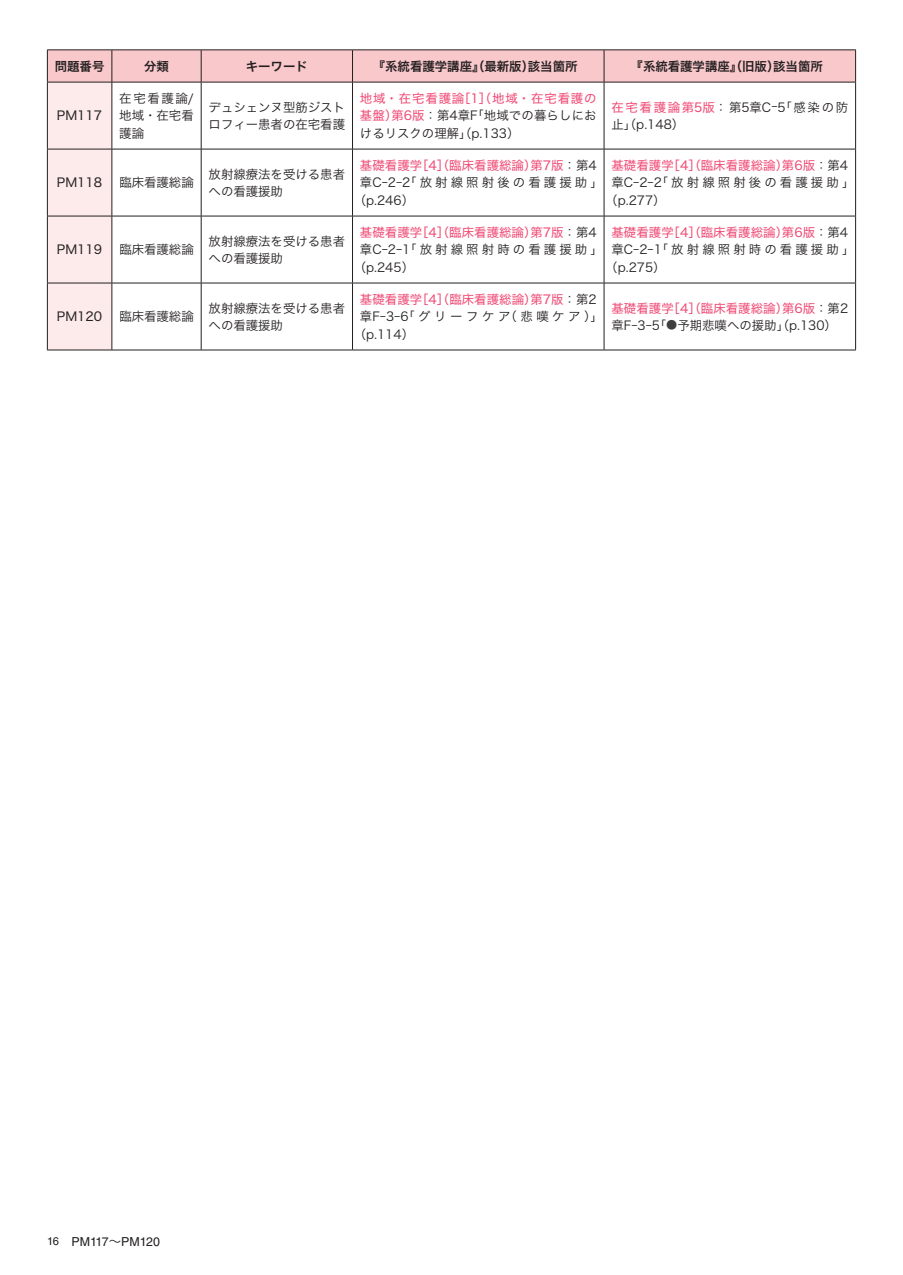
<style>
.page{position:relative;width:903px;height:1275px;background:#fff}
.page>*{position:absolute;margin:0;border:0;box-sizing:border-box;transform-origin:0 0}
.t1{font:12.42px/17.3px "Hira Kaku Std W3";color:#231f20}
.t2{font:12.42px "Hira Kaku Std W4";letter-spacing:.005em;color:#f04a74}
.t3{font:12.42px/17.3px "Hira Kaku Std W3";letter-spacing:.25em;color:#231f20}
.t4{font:12.42px "Hira Kaku Std W6";color:#231f20}
.t5{font:12.42px/17.3px "Hira Kaku Std W3";letter-spacing:.29em;color:#231f20}
.t6{font:12.42px "Hira Kaku Std W4";color:#231f20}
.t7{font:12.42px "Hira Kaku Std W4";letter-spacing:.07em;color:#f04a74}
.t8{font:12.42px "Helvetica LT Std";color:#231f20}
.s1{font-family:"Hira Kaku Std W4";color:#f04a74}
.s2{font-family:"Hira Kaku Std W3";color:#231f20}
.s3{font-size:11.2px;color:#3e3e3f}
.s4{font-size:11.2px}
.s5{font-family:"Hira Kaku Std W3"}
</style>
<div class="page">
<svg style="left:48px;top:51px;width:807px;height:299px"></svg>
<hr style="left:47px;top:50px;width:65px;height:1px;background:#231f20">
<hr style="left:47px;top:50px;width:1px;height:32px;background:#231f20">
<hr style="left:112px;top:50px;width:89px;height:1px;background:#231f20">
<hr style="left:112px;top:50px;width:1px;height:32px;background:#231f20">
<hr style="left:201px;top:50px;width:151px;height:1px;background:#231f20">
<hr style="left:201px;top:50px;width:1px;height:32px;background:#231f20">
<hr style="left:352px;top:50px;width:252px;height:1px;background:#231f20">
<hr style="left:352px;top:50px;width:1px;height:32px;background:#231f20">
<hr style="left:604px;top:50px;width:252px;height:1px;background:#231f20">
<hr style="left:604px;top:50px;width:1px;height:32px;background:#231f20">
<hr style="left:855px;top:50px;width:1px;height:32px;background:#231f20">
<hr style="left:47px;top:82px;width:65px;height:1px;background:#231f20">
<hr style="left:112px;top:82px;width:89px;height:1px;background:#231f20">
<hr style="left:201px;top:82px;width:151px;height:1px;background:#231f20">
<hr style="left:352px;top:82px;width:252px;height:1px;background:#231f20">
<hr style="left:604px;top:82px;width:252px;height:1px;background:#231f20">
<hr style="left:47px;top:82px;width:1px;height:67px;background:#231f20">
<hr style="left:112px;top:82px;width:1px;height:67px;background:#231f20">
<hr style="left:201px;top:82px;width:1px;height:67px;background:#231f20">
<hr style="left:352px;top:82px;width:1px;height:67px;background:#231f20">
<hr style="left:604px;top:82px;width:1px;height:67px;background:#231f20">
<hr style="left:855px;top:82px;width:1px;height:67px;background:#231f20">
<hr style="left:47px;top:149px;width:65px;height:1px;background:#231f20">
<hr style="left:47px;top:149px;width:1px;height:67px;background:#231f20">
<hr style="left:112px;top:149px;width:89px;height:1px;background:#231f20">
<hr style="left:112px;top:149px;width:1px;height:67px;background:#231f20">
<hr style="left:201px;top:149px;width:151px;height:1px;background:#231f20">
<hr style="left:201px;top:149px;width:1px;height:67px;background:#231f20">
<hr style="left:352px;top:149px;width:252px;height:1px;background:#231f20">
<hr style="left:352px;top:149px;width:1px;height:67px;background:#231f20">
<hr style="left:604px;top:149px;width:252px;height:1px;background:#231f20">
<hr style="left:604px;top:149px;width:1px;height:67px;background:#231f20">
<hr style="left:855px;top:149px;width:1px;height:67px;background:#231f20">
<hr style="left:47px;top:216px;width:65px;height:1px;background:#231f20">
<hr style="left:47px;top:216px;width:1px;height:67px;background:#231f20">
<hr style="left:112px;top:216px;width:89px;height:1px;background:#231f20">
<hr style="left:112px;top:216px;width:1px;height:67px;background:#231f20">
<hr style="left:201px;top:216px;width:151px;height:1px;background:#231f20">
<hr style="left:201px;top:216px;width:1px;height:67px;background:#231f20">
<hr style="left:352px;top:216px;width:252px;height:1px;background:#231f20">
<hr style="left:352px;top:216px;width:1px;height:67px;background:#231f20">
<hr style="left:604px;top:216px;width:252px;height:1px;background:#231f20">
<hr style="left:604px;top:216px;width:1px;height:67px;background:#231f20">
<hr style="left:855px;top:216px;width:1px;height:67px;background:#231f20">
<hr style="left:47px;top:283px;width:65px;height:1px;background:#231f20">
<hr style="left:47px;top:283px;width:1px;height:67px;background:#231f20">
<hr style="left:112px;top:283px;width:89px;height:1px;background:#231f20">
<hr style="left:112px;top:283px;width:1px;height:67px;background:#231f20">
<hr style="left:201px;top:283px;width:151px;height:1px;background:#231f20">
<hr style="left:201px;top:283px;width:1px;height:67px;background:#231f20">
<hr style="left:352px;top:283px;width:252px;height:1px;background:#231f20">
<hr style="left:352px;top:283px;width:1px;height:67px;background:#231f20">
<hr style="left:604px;top:283px;width:252px;height:1px;background:#231f20">
<hr style="left:604px;top:283px;width:1px;height:67px;background:#231f20">
<hr style="left:855px;top:283px;width:1px;height:67px;background:#231f20">
<hr style="left:47px;top:350px;width:65px;height:1px;background:#231f20">
<hr style="left:112px;top:350px;width:89px;height:1px;background:#231f20">
<hr style="left:201px;top:350px;width:151px;height:1px;background:#231f20">
<hr style="left:352px;top:350px;width:252px;height:1px;background:#231f20">
<hr style="left:604px;top:350px;width:252px;height:1px;background:#231f20">
<p class="t4" style="left:55px;top:56px;width:51px">問題番号</p>
<p class="t4" style="left:144px;top:56px;width:26px">分類</p>
<p class="t4" style="left:246px;top:56px;width:64px">キーワード</p>
<p class="t4" style="left:373px;top:56px;width:206px">『系統看護学講座』（最新版）該当箇所</p>
<p class="t4" style="left:630px;top:56px;width:194px">『系統看護学講座』（旧版）該当箇所</p>
<p class="t6" style="left:57px;top:106px;width:47px">PM117</p>
<p class="t7" style="left:360px;top:89px;width:238px">地域・在宅看護論［1］（地域・在宅看護の</p>
<p class="t1" style="left:360px;top:107px;width:238px"><span class="s1">基盤）第6版</span>：第4章F「地域での暮らしにおけるリスクの理解」（p.133）</p>
<p class="t1" style="left:611px;top:98px;width:238px"><span class="s1">在宅看護論第5版</span>：第5章C-5「感染の防止」（p.148）</p>
<p class="t1" style="left:119px;top:89px;width:76px;text-align:justify">在宅看護論/地域・在宅看護論</p>
<p class="t1" style="left:209px;top:98px;width:138px">デュシェンヌ型筋ジストロフィー患者の在宅看護</p>
<p class="t6" style="left:57px;top:173px;width:47px">PM118</p>
<p class="t1" style="left:119px;top:174px;width:76px">臨床看護総論</p>
<p class="t1" style="left:209px;top:165px;width:138px">放射線療法を受ける患者への看護援助</p>
<p class="t6" style="left:57px;top:240px;width:47px">PM119</p>
<p class="t1" style="left:119px;top:241px;width:76px">臨床看護総論</p>
<p class="t1" style="left:209px;top:232px;width:138px">放射線療法を受ける患者への看護援助</p>
<p class="t6" style="left:57px;top:307px;width:47px">PM120</p>
<p class="t1" style="left:119px;top:308px;width:76px">臨床看護総論</p>
<p class="t1" style="left:209px;top:299px;width:138px">放射線療法を受ける患者への看護援助</p>
<p class="t2" style="left:360px;top:156px;width:238px">基礎看護学［4］（臨床看護総論）第7版<span class="s2">：第4</span></p>
<p class="t3" style="left:354px;top:174px;width:251px;text-indent:6px">章C-2-2「放射線照射後の看護援助」（p.246）</p>
<p class="t2" style="left:360px;top:223px;width:238px">基礎看護学［4］（臨床看護総論）第7版<span class="s2">：第4</span></p>
<p class="t3" style="left:354px;top:241px;width:251px;text-indent:6px">章C-2-1「放射線照射時の看護援助」（p.245）</p>
<p class="t2" style="left:360px;top:290px;width:238px">基礎看護学［4］（臨床看護総論）第7版<span class="s2">：第2</span></p>
<p class="t5" style="left:354px;top:308px;width:251px;text-indent:6px">章F-3-6「グリーフケア（悲嘆ケア）」（p.114）</p>
<p class="t2" style="left:611px;top:156px;width:238px">基礎看護学［4］（臨床看護総論）第6版<span class="s2">：第4</span></p>
<p class="t3" style="left:605px;top:174px;width:251px;text-indent:6px">章C-2-2「放射線照射後の看護援助」（p.277）</p>
<p class="t2" style="left:611px;top:223px;width:238px">基礎看護学［4］（臨床看護総論）第6版<span class="s2">：第4</span></p>
<p class="t3" style="left:605px;top:241px;width:251px;text-indent:6px">章C-2-1「放射線照射時の看護援助」（p.275）</p>
<p class="t2" style="left:611px;top:298px;width:238px">基礎看護学［4］（臨床看護総論）第6版<span class="s2">：第2</span></p>
<p class="t1" style="left:611px;top:316px;width:227px">章F-3-5「<span class="s3">●</span>予期悲嘆への援助」（p.130）</p>
<p class="t8" style="left:47px;top:1234px;width:114px"><span class="s4">16</span> PM117<span class="s5">～</span>PM120</p>
</div>
